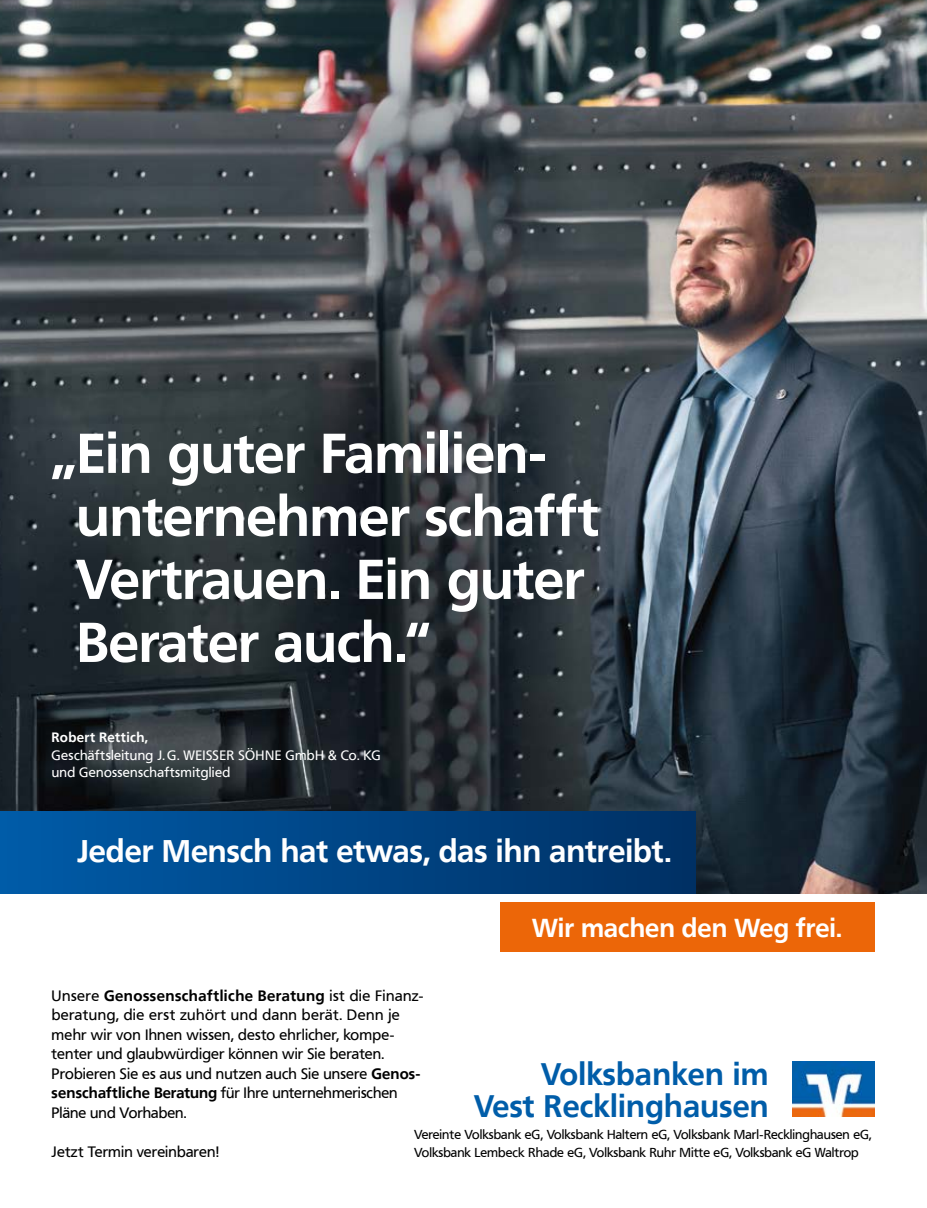
<style>
.page{position:relative;width:927px;height:1208px;background:#fff}
.page>*{position:absolute;margin:0;border:0;box-sizing:border-box;transform-origin:0 0}
.t1{font:700 55.5px/63px "Frutiger VR";letter-spacing:-.005em;color:#fff}
.t2{font:700 31.2px "Frutiger VR";color:#fff}
.t3{font:700 31.05px/32.2px "Frutiger VR";letter-spacing:.01em;color:#005da9;text-align:right}
.t4{font:700 25.8px "Frutiger VR";color:#fff}
.t5{font:15px/19.5px "Frutiger VR";letter-spacing:.01em;color:#000}
.t6{font:13.5px/17.2px "Frutiger VR";letter-spacing:.02em;color:#fff}
.t7{font:700 13.5px "Frutiger VR";letter-spacing:.025em;color:#fff}
.t8{font:12.9px/17.9px "Frutiger VR";color:#000}
.s1{font-weight:700}
</style>
<div class="page">
<img style="left:792px;top:1061px;width:82px;height:55px">
<img style="left:0;top:0;width:927px;height:894px">
<div style="left:500px;top:903px;width:375px;height:49px;background:#ec6608"></div>
<div style="left:0;top:811px;width:695px;height:83px;background:linear-gradient(to right,#005ca8,#003064)"></div>
<h1 class="t1" style="left:76px;top:422px;width:524px;text-indent:-25px">„Ein guter Familien&shy;unternehmer schafft<br>Vertrauen. Ein guter<br>Berater auch.“</h1>
<p class="t7" style="left:52px;top:729px;width:98px">Robert Rettich,</p>
<p class="t6" style="left:52px;top:746px;width:331px">Geschäftsleitung J.G. WEISSER SÖHNE GmbH &amp; Co. KG und Genossenschaftsmitglied</p>
<h2 class="t2" style="left:77px;top:832px;width:596px">Jeder Mensch hat etwas, das ihn antreibt.</h2>
<h3 class="t4" style="left:532px;top:912px;width:312px">Wir machen den Weg frei.</h3>
<p class="t5" style="left:52px;top:986px;width:373px">Unsere <span class="s1">Genossenschaftliche Beratung</span> ist die Finanz&shy;beratung, die erst zuhört und dann berät. Denn je mehr wir von Ihnen wissen, desto ehrlicher, kompe&shy;tenter und glaubwürdiger können wir Sie beraten.<br>Probieren Sie es aus und nutzen auch Sie unsere <span class="s1">Genos&shy;senschaftliche Beratung</span> für Ihre unternehmerischen Pläne und Vorhaben.</p>
<p class="t5" style="left:52px;top:1142px;width:169px">Jetzt Termin vereinbaren!</p>
<h3 class="t3" style="left:474px;top:1058px;width:296px">Volksbanken im<br>Vest Recklinghausen</h3>
<p class="t8" style="left:414px;top:1125px;width:459px">Vereinte Volksbank eG, Volksbank Haltern eG, Volksbank Marl-Recklinghausen eG,<br>Volksbank Lembeck Rhade eG, Volksbank Ruhr Mitte eG, Volksbank eG Waltrop</p>
</div>
